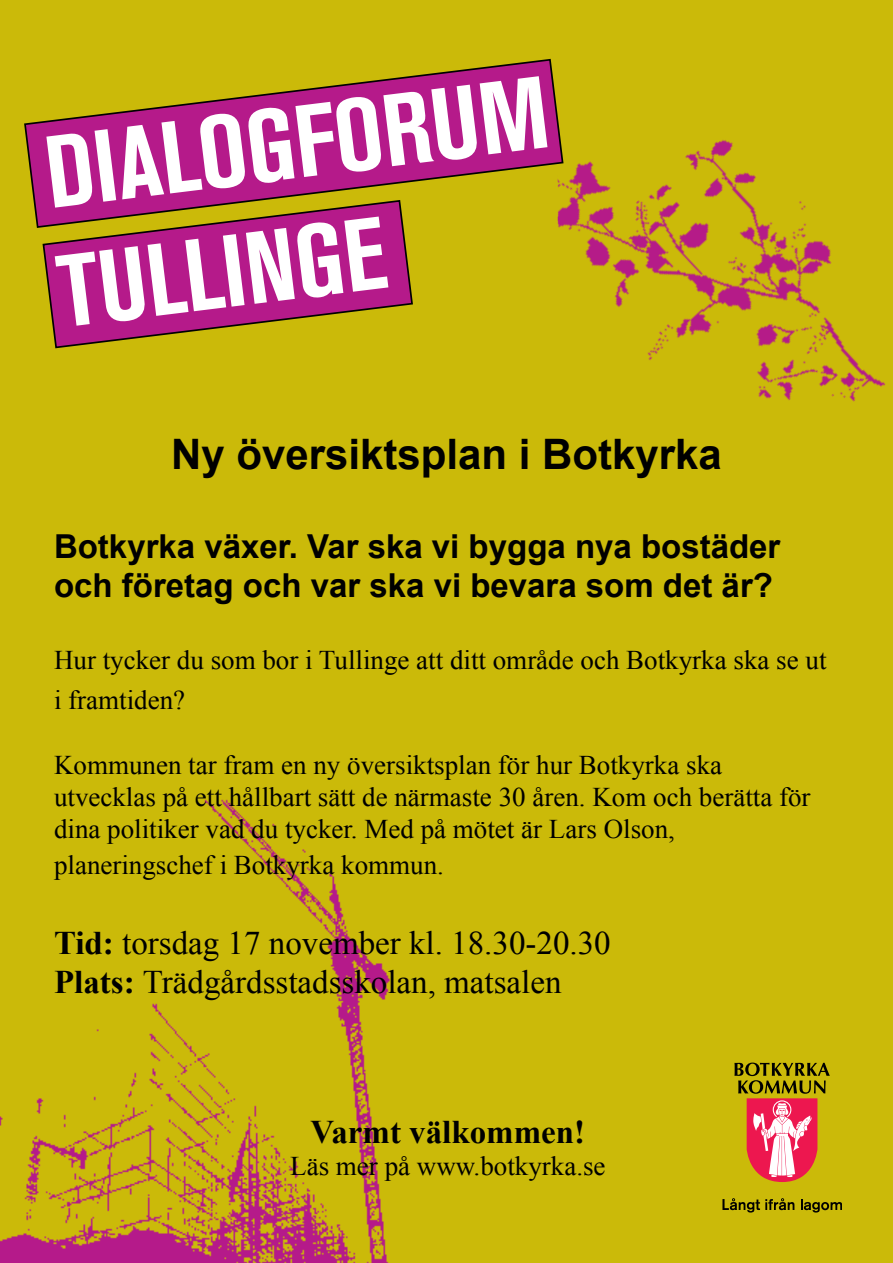
<style>
.page{position:relative;width:893px;height:1263px;background:#cbba09}
.page>*{position:absolute;margin:0;border:0;box-sizing:border-box;transform-origin:0 0}
.t1{font:101.25px/119.7px "Akzidenz Grotesk Std Rubrik Bold Cn";color:#fff}
.t2{font:700 42px "Arial";color:#000}
.t3{font:700 33px/39.6px "Arial";color:#000}
.t4{font:33px/39.6px "Times New Roman";color:#000}
.t5{font:700 33px "Times New Roman";color:#000}
.t6{font:27px/32.4px "Times New Roman";color:#000}
.s1{font-weight:700}
</style>
<div class="page">
<img style="left:0;top:799px;width:390px;height:464px">
<svg style="left:24px;top:58px;width:534px;height:170px"></svg>
<svg style="left:42px;top:199px;width:372px;height:150px"></svg>
<svg style="left:722px;top:1198px;width:72px;height:14px"></svg>
<svg style="left:801px;top:1199px;width:41px;height:13px"></svg>
<svg style="left:734px;top:1062px;width:96px;height:120px"></svg>
<img style="left:558px;top:119px;width:328px;height:283px">
<h1 class="t1" style="left:38px;top:118px;width:509px;rotate:-7deg">dialogforum tullinge</h1>
<h2 class="t2" style="left:171px;top:426px;width:552px">Ny översiktsplan i Botkyrka</h2>
<p class="t3" style="left:54px;top:527px;width:728px">Botkyrka växer. Var ska vi bygga nya bostäder och företag och var ska vi bevara som det är?</p>
<p class="t6" style="left:54px;top:640px;width:774px;line-height:39.6px">Hur tycker du som bor i Tullinge att ditt område och Botkyrka ska se ut i framtiden?</p>
<p class="t6" style="left:54px;top:748px;width:758px">Kommunen tar fram en ny översiktsplan för hur Botkyrka ska utvecklas på ett hållbart sätt de närmaste 30 åren. Kom och berätta för dina politiker vad du tycker. Med på mötet är Lars Olson,</p>
<p class="t6" style="left:54px;top:849px;width:391px">planeringschef i Botkyrka kommun.</p>
<p class="t4" style="left:54px;top:922px;width:558px"><span class="s1">Tid:</span> torsdag 17 november kl. 18.30-20.30<br><span class="s1">Plats:</span> Trädgårdsstadsskolan, matsalen</p>
<p class="t5" style="left:311px;top:1109px;width:276px">Varmt välkommen!</p>
<p class="t6" style="left:290px;top:1149px;width:317px">Läs mer på www.botkyrka.se</p>
</div>
